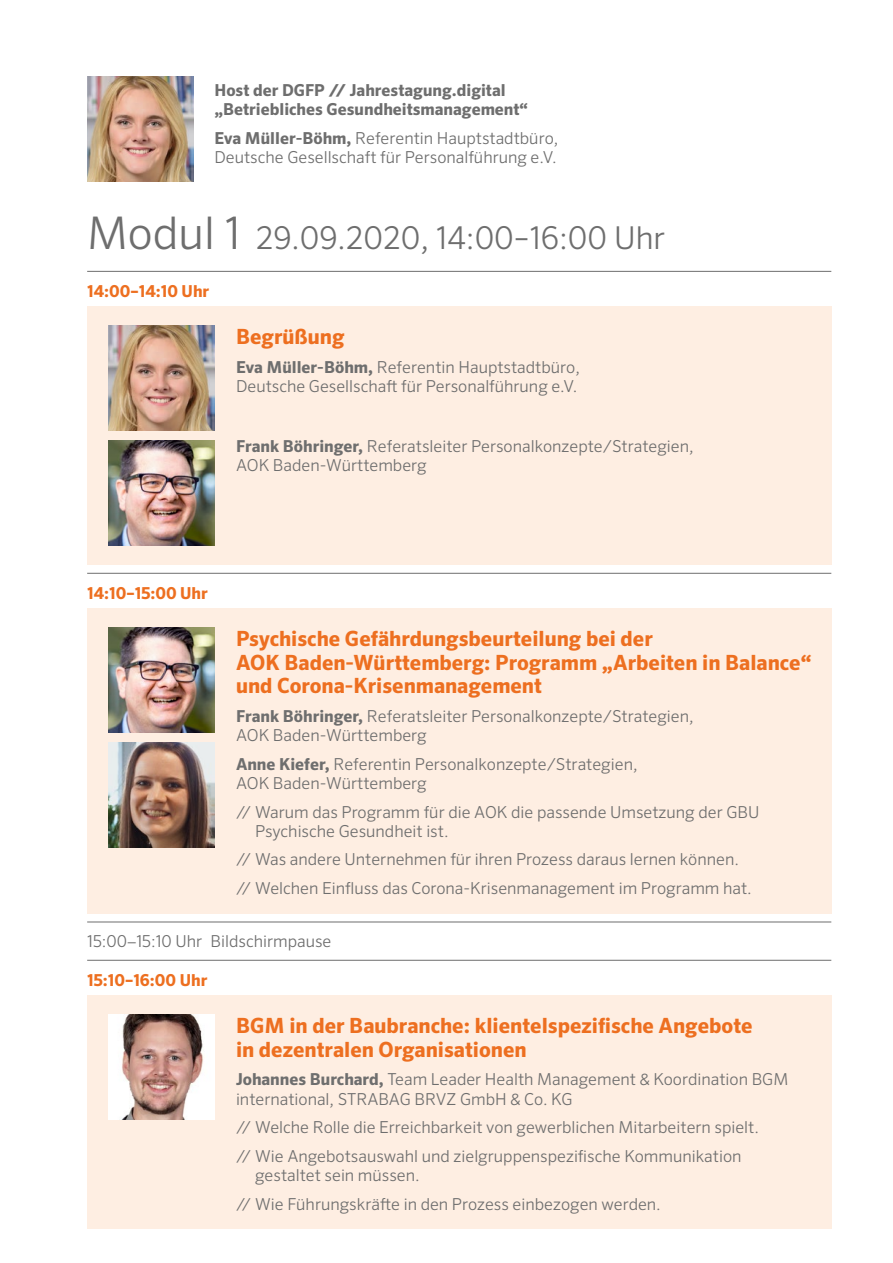
<style>
.page{position:relative;width:893px;height:1263px;background:#fff}
.page>*{position:absolute;margin:0;border:0;box-sizing:border-box;transform-origin:0 0}
.Headline_2{font:300 31.5px "Sero Pro";color:#6e6e6e}
.Programm_Titel{font:700 21px/23.4px "Sero Pro";color:#ed6f20}
.Programm_Referent{font:700 21px "Sero Pro";color:#ed6f20}
.Programm_Referent-2{font:300 16.5px/19px "Sero Pro";color:#6e6e6e}
.Programm_Inhalte_Unt{font:300 16.5px/19.2px "Sero Pro";color:#6e6e6e}
.Programm_Referent-3{font:700 16.5px/19.2px "Sero Pro";color:#6e6e6e}
.Programm_Uhrzeit{font:700 16.5px "Sero Pro";color:#ed6f20}
.Programm_Uhrzeit_gra{font:300 16.5px "Sero Pro";color:#6e6e6e}
.s1{font-weight:700}
.s2{font-size:45px}
</style>
<div class="page">
<hr style="left:87px;top:271px;width:744px;height:1px;background:#6e6e6e">
<hr style="left:87px;top:922px;width:744px;height:1px;background:#6e6e6e">
<hr style="left:87px;top:960px;width:744px;height:1px;background:#6e6e6e">
<div style="left:87px;top:306px;width:744px;height:258px;background:#feeee2"></div>
<div style="left:87px;top:608px;width:744px;height:305px;background:#feeee2"></div>
<img style="left:108px;top:742px;width:107px;height:105px">
<div style="left:87px;top:995px;width:744px;height:234px;background:#feeee2"></div>
<img style="left:108px;top:1014px;width:107px;height:105px">
<img style="left:108px;top:440px;width:107px;height:105px">
<img style="left:108px;top:627px;width:107px;height:105px">
<hr style="left:87px;top:573px;width:744px;height:1px;background:#6e6e6e">
<img style="left:108px;top:325px;width:107px;height:106px">
<img style="left:87px;top:77px;width:106px;height:105px">
<p class="Programm_Referent-3" style="left:214px;top:81px;width:315px">Host der DGFP // Jahrestagung.digital „Betriebliches Gesundheitsmanagement“</p>
<p class="Programm_Referent-2" style="left:214px;top:128px;width:346px"><span class="s1">Eva Müller-Böhm,</span> Referentin Hauptstadtbüro,<br>Deutsche Gesellschaft für Personalführung e.V.</p>
<p class="Headline_2" style="left:87px;top:219px;width:579px"><span class="s2">Modul 1</span> 29.09.2020, 14:00–16:00 Uhr</p>
<p class="Programm_Uhrzeit" style="left:87px;top:281px;width:124px">14:00–14:10 Uhr</p>
<p class="Programm_Referent" style="left:236px;top:324px;width:110px">Begrüßung</p>
<p class="Programm_Referent-2" style="left:236px;top:358px;width:346px"><span class="s1">Eva Müller-Böhm,</span> Referentin Hauptstadtbüro,<br>Deutsche Gesellschaft für Personalführung e.V.</p>
<p class="Programm_Referent-2" style="left:236px;top:436px;width:459px"><span class="s1">Frank Böhringer,</span> Referatsleiter Personalkonzepte/Strategien,<br>AOK Baden-Württemberg</p>
<p class="Programm_Uhrzeit" style="left:87px;top:583px;width:122px">14:10–15:00 Uhr</p>
<p class="Programm_Titel" style="left:236px;top:627px;width:577px">Psychische Gefährdungsbeurteilung bei der<br>AOK Baden-Württemberg: Programm „Arbeiten in Balance“ und Corona-Krisenmanagement</p>
<p class="Programm_Referent-2" style="left:236px;top:706px;width:459px"><span class="s1">Frank Böhringer,</span> Referatsleiter Personalkonzepte/Strategien,<br>AOK Baden-Württemberg</p>
<p class="Programm_Referent-2" style="left:236px;top:754px;width:403px"><span class="s1">Anne Kiefer,</span> Referentin Personalkonzepte/Strategien,<br>AOK Baden-Württemberg</p>
<p class="Programm_Inhalte_Unt" style="left:255px;top:802px;width:506px;text-indent:-19px">// Warum das Programm für die AOK die passende Umsetzung der GBU<br>Psychische Gesundheit ist.</p>
<p class="Programm_Inhalte_Unt" style="left:236px;top:850px;width:504px">// Was andere Unternehmen für ihren Prozess daraus lernen können.</p>
<p class="Programm_Inhalte_Unt" style="left:236px;top:878px;width:517px">// Welchen Einfluss das Corona-Krisenmanagement im Programm hat.</p>
<p class="Programm_Uhrzeit_gra" style="left:87px;top:931px;width:246px">15:00−15:10 Uhr Bildschirmpause</p>
<p class="Programm_Uhrzeit" style="left:87px;top:970px;width:122px">15:10–16:00 Uhr</p>
<p class="Programm_Titel" style="left:236px;top:1014px;width:518px">BGM in der Baubranche: klientelspezifische Angebote in dezentralen Organisationen</p>
<p class="Programm_Referent-2" style="left:236px;top:1070px;width:554px"><span class="s1">Johannes Burchard,</span> Team Leader Health Management &amp; Koordination BGM international, STRABAG BRVZ GmbH &amp; Co. KG</p>
<p class="Programm_Inhalte_Unt" style="left:236px;top:1118px;width:525px">// Welche Rolle die Erreichbarkeit von gewerblichen Mitarbeitern spielt.</p>
<p class="Programm_Inhalte_Unt" style="left:255px;top:1146px;width:488px;text-indent:-19px">// Wie Angebotsauswahl und zielgruppenspezifische Kommunikation gestaltet sein müssen.</p>
<p class="Programm_Inhalte_Unt" style="left:236px;top:1194px;width:426px">// Wie Führungskräfte in den Prozess einbezogen werden.</p>
</div>
